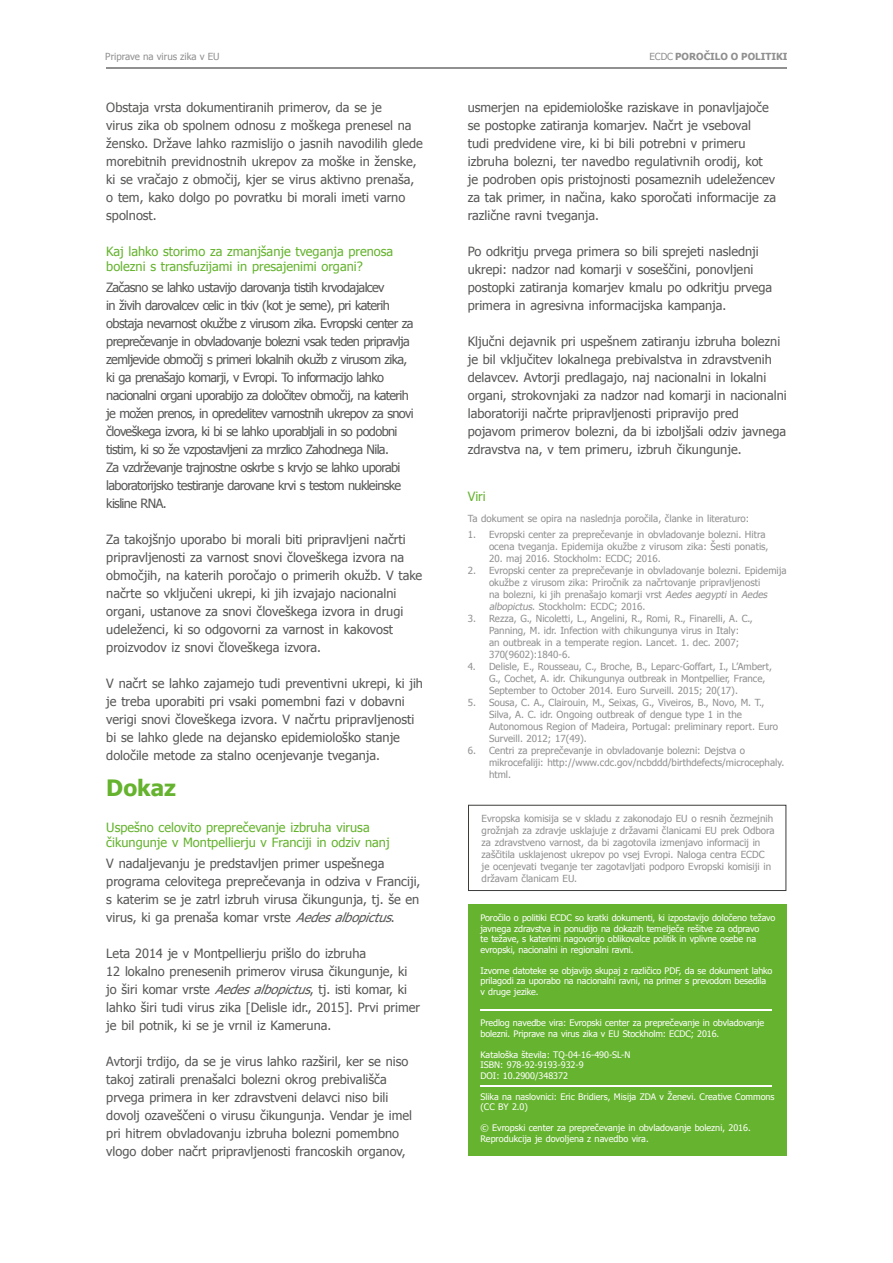
<style>
.page{position:relative;width:893px;height:1263px;background:#fff}
.page>*{position:absolute;margin:0;border:0;box-sizing:border-box;transform-origin:0 0}
.Title_1{font:700 22.5px "Tahoma";color:#65b32e}
.Text{font:12.75px/18px "Tahoma";color:#575756}
.Text-2{font:12.75px/18px "Tahoma";letter-spacing:-.05em;color:#575756}
.Title_3{font:12.75px/15px "Tahoma";color:#65b32e}
.References_title{font:12.75px "Tahoma";color:#65b32e}
.References_txt{font:9.75px/12px "Tahoma";color:#909090}
.t1{font:700 9.75px "Tahoma";color:#909090}
.text_box{font:9px/10.5px "Tahoma";letter-spacing:-.01em;color:#fff}
.s1{font-weight:400}
.s2{font-family:"Tahoma Faux";font-style:italic}
.s3{font-style:italic}
</style>
<div class="page">
<hr style="left:106px;top:67px;width:681px;height:1px;background:#909090">
<div style="left:468px;top:904px;width:319px;height:251px;background:#65b32e"></div>
<hr style="left:480px;top:1010px;width:292px;height:1px;background:#fff">
<hr style="left:480px;top:1086px;width:292px;height:1px;background:#fff">
<div style="left:468px;top:805px;width:318px;height:86px;border:1px solid #3c3c3b"></div>
<p class="References_txt" style="left:105px;top:50px;width:116px">Priprave na virus zika v EU</p>
<p class="t1" style="left:649px;top:49px;width:140px"><span class="s1">ECDC</span> POROČILO O POLITIKI</p>
<p class="Text" style="left:106px;top:97px;width:318px">Obstaja vrsta dokumentiranih primerov, da se je<br>virus zika ob spolnem odnosu z moškega prenesel na žensko. Države lahko razmislijo o jasnih navodilih glede morebitnih previdnostnih ukrepov za moške in ženske, ki se vračajo z območij, kjer se virus aktivno prenaša, o tem, kako dolgo po povratku bi morali imeti varno spolnost.</p>
<p class="Title_3" style="left:106px;top:243px;width:288px">Kaj lahko storimo za zmanjšanje tveganja prenosa bolezni s transfuzijami in presajenimi organi?</p>
<p class="Text-2" style="left:106px;top:277px;width:309px">Začasno se lahko ustavijo darovanja tistih krvodajalcev<br>in živih darovalcev celic in tkiv (kot je seme), pri katerih obstaja nevarnost okužbe z virusom zika. Evropski center za preprečevanje in obvladovanje bolezni vsak teden pripravlja zemljevide območij s primeri lokalnih okužb z virusom zika, ki ga prenašajo komarji, v Evropi. To informacijo lahko nacionalni organi uporabijo za določitev območij, na katerih je možen prenos, in opredelitev varnostnih ukrepov za snovi človeškega izvora, ki bi se lahko uporabljali in so podobni tistim, ki so že vzpostavljeni za mrzlico Zahodnega Nila.<br>Za vzdrževanje trajnostne oskrbe s krvjo se lahko uporabi laboratorijsko testiranje darovane krvi s testom nukleinske kisline RNA.</p>
<p class="Text" style="left:106px;top:529px;width:318px">Za takojšnjo uporabo bi morali biti pripravljeni načrti pripravljenosti za varnost snovi človeškega izvora na območjih, na katerih poročajo o primerih okužb. V take načrte so vključeni ukrepi, ki jih izvajajo nacionalni organi, ustanove za snovi človeškega izvora in drugi udeleženci, ki so odgovorni za varnost in kakovost proizvodov iz snovi človeškega izvora.</p>
<p class="Text" style="left:106px;top:673px;width:318px">V načrt se lahko zajamejo tudi preventivni ukrepi, ki jih je treba uporabiti pri vsaki pomembni fazi v dobavni verigi snovi človeškega izvora. V načrtu pripravljenosti bi se lahko glede na dejansko epidemiološko stanje določile metode za stalno ocenjevanje tveganja.</p>
<p class="Title_1" style="left:106px;top:772px;width:71px">Dokaz</p>
<p class="Title_3" style="left:106px;top:819px;width:285px">Uspešno celovito preprečevanje izbruha virusa čikungunje v Montpellierju v Franciji in odziv nanj</p>
<p class="Text" style="left:106px;top:853px;width:316px">V nadaljevanju je predstavljen primer uspešnega programa celovitega preprečevanja in odziva v Franciji, s katerim se je zatrl izbruh virusa čikungunja, tj. še en virus, ki ga prenaša komar vrste <span class="s2">Aedes albopictus</span>.</p>
<p class="Text" style="left:106px;top:943px;width:315px">Leta 2014 je v Montpellierju prišlo do izbruha<br>12 lokalno prenesenih primerov virusa čikungunje, ki jo širi komar vrste <span class="s2">Aedes albopictus</span>, tj. isti komar, ki lahko širi tudi virus zika [Delisle idr., 2015]. Prvi primer je bil potnik, ki se je vrnil iz Kameruna.</p>
<p class="Text" style="left:106px;top:1051px;width:307px">Avtorji trdijo, da se je virus lahko razširil, ker se niso takoj zatirali prenašalci bolezni okrog prebivališča prvega primera in ker zdravstveni delavci niso bili dovolj ozaveščeni o virusu čikungunja. Vendar je imel pri hitrem obvladovanju izbruha bolezni pomembno vlogo dober načrt pripravljenosti francoskih organov,</p>
<p class="Text" style="left:468px;top:97px;width:310px">usmerjen na epidemiološke raziskave in ponavljajoče se postopke zatiranja komarjev. Načrt je vseboval<br>tudi predvidene vire, ki bi bili potrebni v primeru izbruha bolezni, ter navedbo regulativnih orodij, kot je podroben opis pristojnosti posameznih udeležencev za tak primer, in načina, kako sporočati informacije za različne ravni tveganja.</p>
<p class="Text" style="left:468px;top:241px;width:306px">Po odkritju prvega primera so bili sprejeti naslednji ukrepi: nadzor nad komarji v soseščini, ponovljeni postopki zatiranja komarjev kmalu po odkritju prvega primera in agresivna informacijska kampanja.</p>
<p class="Text" style="left:468px;top:331px;width:320px">Ključni dejavnik pri uspešnem zatiranju izbruha bolezni je bil vključitev lokalnega prebivalstva in zdravstvenih delavcev. Avtorji predlagajo, naj nacionalni in lokalni organi, strokovnjaki za nadzor nad komarji in nacionalni laboratoriji načrte pripravljenosti pripravijo pred pojavom primerov bolezni, da bi izboljšali odziv javnega zdravstva na, v tem primeru, izbruh čikungunje.</p>
<p class="References_title" style="left:468px;top:488px;width:20px">Viri</p>
<p class="References_txt" style="left:468px;top:512px;width:283px">Ta dokument se opira na naslednja poročila, članke in literaturo:</p>
<p class="References_txt" style="left:489px;top:528px;width:281px;text-indent:-21px">1. Evropski center za preprečevanje in obvladovanje bolezni. Hitra ocena tveganja. Epidemija okužbe z virusom zika: Šesti ponatis,</p>
<p class="References_txt" style="left:489px;top:552px;width:173px">20. maj 2016. Stockholm: ECDC; 2016.</p>
<p class="References_txt" style="left:489px;top:564px;width:299px;text-indent:-21px">2. Evropski center za preprečevanje in obvladovanje bolezni. Epidemija okužbe z virusom zika: Priročnik za načrtovanje pripravljenosti<br>na bolezni, ki jih prenašajo komarji vrst <span class="s3">Aedes aegypti</span> in <span class="s3">Aedes albopictus</span>. Stockholm: ECDC; 2016.</p>
<p class="References_txt" style="left:489px;top:612px;width:265px;text-indent:-21px">3. Rezza, G., Nicoletti, L., Angelini, R., Romi, R., Finarelli, A. C., Panning, M. idr. Infection with chikungunya virus in Italy:<br>an outbreak in a temperate region. Lancet. 1. dec. 2007; 370(9602):1840-6.</p>
<p class="References_txt" style="left:489px;top:660px;width:284px;text-indent:-21px">4. Delisle, E., Rousseau, C., Broche, B., Leparc-Goffart, I., L’Ambert,<br>G., Cochet, A. idr. Chikungunya outbreak in Montpellier, France,<br>September to October 2014. Euro Surveill. 2015; 20(17).</p>
<p class="References_txt" style="left:489px;top:696px;width:291px;text-indent:-21px">5. Sousa, C. A., Clairouin, M., Seixas, G., Viveiros, B., Novo, M. T., Silva, A. C. idr. Ongoing outbreak of dengue type 1 in the Autonomous Region of Madeira, Portugal: preliminary report. Euro Surveill. 2012; 17(49).</p>
<p class="References_txt" style="left:489px;top:744px;width:297px;text-indent:-21px">6. Centri za preprečevanje in obvladovanje bolezni: Dejstva o mikrocefaliji: http://www.cdc.gov/ncbddd/birthdefects/microcephaly. html.</p>
<p class="References_txt" style="left:482px;top:811px;width:294px">Evropska komisija se v skladu z zakonodajo EU o resnih čezmejnih grožnjah za zdravje usklajuje z državami članicami EU prek Odbora za zdravstveno varnost, da bi zagotovila izmenjavo informacij in zaščitila usklajenost ukrepov po vsej Evropi. Naloga centra ECDC je ocenjevati tveganje ter zagotavljati podporo Evropski komisiji in državam članicam EU.</p>
<p class="text_box" style="left:480px;top:912px;width:296px">Poročilo o politiki ECDC so kratki dokumenti, ki izpostavijo določeno težavo javnega zdravstva in ponudijo na dokazih temelječe rešitve za odpravo<br>te težave, s katerimi nagovorijo oblikovalce politik in vplivne osebe na evropski, nacionalni in regionalni ravni.</p>
<p class="text_box" style="left:480px;top:965px;width:293px">Izvorne datoteke se objavijo skupaj z različico PDF, da se dokument lahko prilagodi za uporabo na nacionalni ravni, na primer s prevodom besedila v druge jezike.</p>
<p class="text_box" style="left:480px;top:1017px;width:285px">Predlog navedbe vira: Evropski center za preprečevanje in obvladovanje bolezni. Priprave na virus zika v EU Stockholm: ECDC; 2016.</p>
<p class="text_box" style="left:480px;top:1049px;width:151px">Kataloška števila: TQ-04-16-490-SL-N<br>ISBN: 978-92-9193-932-9<br>DOI: 10.2900/348372</p>
<p class="text_box" style="left:480px;top:1091px;width:296px">Slika na naslovnici: Eric Bridiers, Misija ZDA v Ženevi. Creative Commons (CC BY 2.0)</p>
<p class="text_box" style="left:480px;top:1122px;width:272px">© Evropski center za preprečevanje in obvladovanje bolezni, 2016.<br>Reprodukcija je dovoljena z navedbo vira.</p>
</div>
